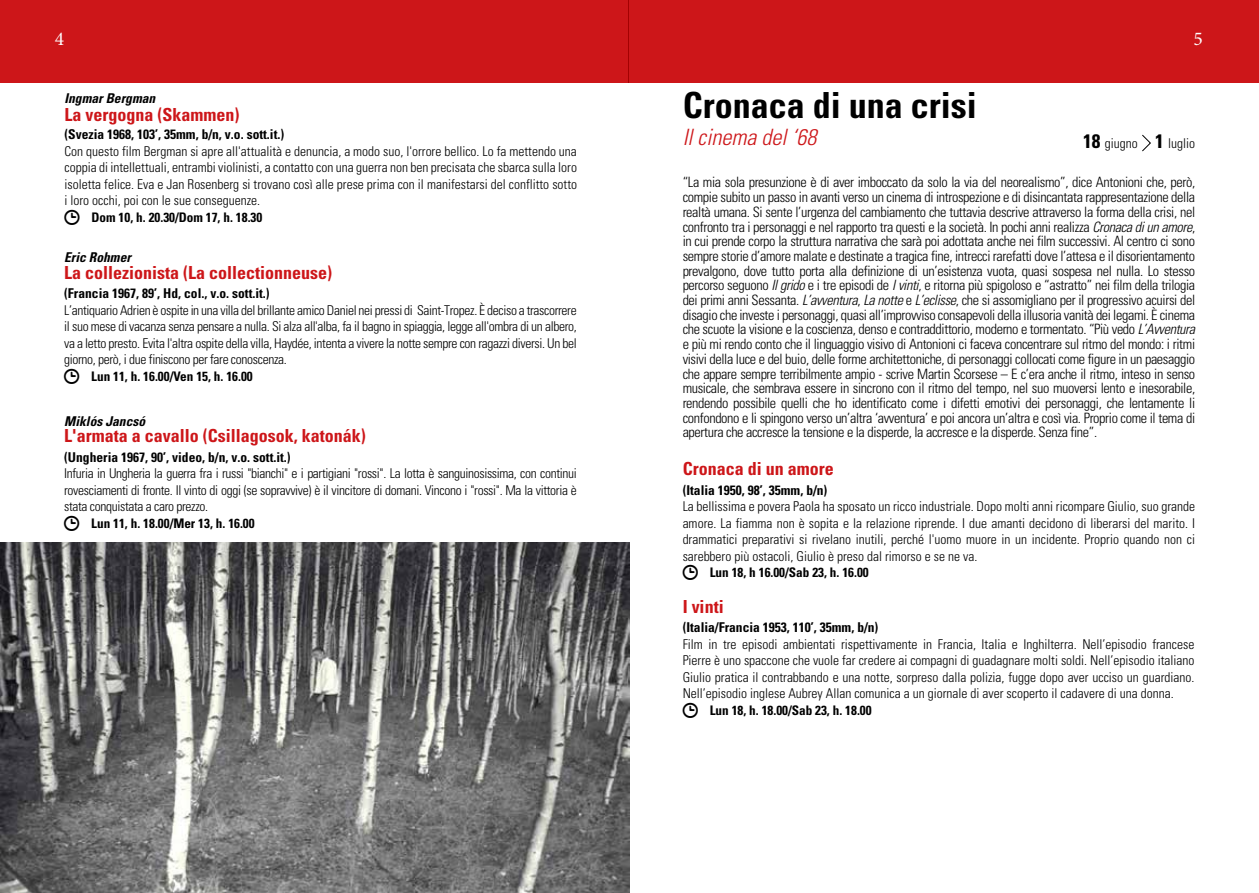
<style>
.page{position:relative;width:1259px;height:893px;background:#fff}
.page>*{position:absolute;margin:0;border:0;box-sizing:border-box;transform-origin:0 0}
.t1{font:700 condensed 36px "Univers";color:#000}
.t2{font:italic 300 condensed 22.5px "Univers";color:#cd1619}
.t3{font:19.5px "Minion Pro";color:#fff}
.t4{font:700 condensed 18px "Univers";color:#cd1619}
.t5{font:300 condensed 14.25px/14.7px "Univers";letter-spacing:-.025em;color:#000;text-align:justify}
.t6{font:300 condensed 13.5px/16.5px "Univers";color:#000;text-align:justify}
.t7{font:700 condensed 13.5px "Univers";color:#000}
.t8{font:italic 700 condensed 13.5px "Univers";color:#000}
.t9{font:700 condensed 13.2px "Univers";color:#000}
.s1{font-weight:700;font-size:19.5px}
.s2{font-style:italic}
</style>
<div class="page">
<div style="left:628px;top:0;width:631px;height:83px;background:#cd1619"></div>
<div style="left:1px;top:0;width:628px;height:83px;background:#cd1619"></div>
<img style="left:0;top:542px;width:629px;height:351px">
<svg style="left:1142px;top:134px;width:9px;height:18px"></svg>
<h3 class="t3" style="left:55px;top:26px;width:11px">4</h3>
<h3 class="t3" style="left:1193px;top:26px;width:11px">5</h3>
<p class="t8" style="left:64px;top:90px;width:92px">Ingmar Bergman</p>
<p class="t4" style="left:64px;top:104px;width:176px">La vergogna (Skammen)</p>
<p class="t7" style="left:64px;top:126px;width:221px">(Svezia 1968, 103’, 35mm, b/n, v.o. sott.it.)</p>
<p class="t6" style="left:64px;top:143px;width:514px">Con questo film Bergman si apre all'attualità e denuncia, a modo suo, l'orrore bellico. Lo fa mettendo una coppia di intellettuali, entrambi violinisti, a contatto con una guerra non ben precisata che sbarca sulla loro isoletta felice. Eva e Jan Rosenberg si trovano così alle prese prima con il manifestarsi del conflitto sotto i loro occhi, poi con le sue conseguenze.</p>
<p class="t9" style="left:91px;top:209px;width:172px">Dom 10, h. 20.30/Dom 17, h. 18.30</p>
<p class="t8" style="left:64px;top:249px;width:68px">Eric Rohmer</p>
<p class="t4" style="left:64px;top:261px;width:270px">La collezionista (La collectionneuse)</p>
<p class="t7" style="left:64px;top:285px;width:207px">(Francia 1967, 89’, Hd, col., v.o. sott.it.)</p>
<p class="t6" style="left:64px;top:301px;width:514px">L’antiquario Adrien è ospite in una villa del brillante amico Daniel nei pressi di Saint-Tropez. È deciso a trascorrere il suo mese di vacanza senza pensare a nulla. Si alza all'alba, fa il bagno in spiaggia, legge all'ombra di un albero, va a letto presto. Evita l'altra ospite della villa, Haydée, intenta a vivere la notte sempre con ragazzi diversi. Un bel giorno, però, i due finiscono per fare conoscenza.</p>
<p class="t9" style="left:91px;top:368px;width:163px">Lun 11, h. 16.00/Ven 15, h. 16.00</p>
<p class="t8" style="left:64px;top:413px;width:82px">Miklós Jancsó</p>
<p class="t4" style="left:64px;top:425px;width:303px">L'armata a cavallo (Csillagosok, katonák)</p>
<p class="t7" style="left:64px;top:449px;width:228px">(Ungheria 1967, 90’, video, b/n, v.o. sott.it.)</p>
<p class="t6" style="left:64px;top:465px;width:514px">Infuria in Ungheria la guerra fra i russi "bianchi" e i partigiani "rossi". La lotta è sanguinosissima, con continui rovesciamenti di fronte. Il vinto di oggi (se sopravvive) è il vincitore di domani. Vincono i "rossi". Ma la vittoria è stata conquistata a caro prezzo.</p>
<p class="t9" style="left:91px;top:515px;width:165px">Lun 11, h. 18.00/Mer 13, h. 16.00</p>
<h1 class="t1" style="left:682px;top:83px;width:295px">Cronaca di una crisi</h1>
<h2 class="t2" style="left:682px;top:123px;width:135px">Il cinema del ‘68</h2>
<p class="t6" style="left:1083px;top:135px;width:113px"><span class="s1">18</span> giugno <span class="s1">1</span> luglio</p>
<p class="t5" style="left:682px;top:175px;width:514px">“La mia sola presunzione è di aver imboccato da solo la via del neorealismo”, dice Antonioni che, però, compie subito un passo in avanti verso un cinema di introspezione e di disincantata rappresentazione della realtà umana. Si sente l’urgenza del cambiamento che tuttavia descrive attraverso la forma della crisi, nel confronto tra i personaggi e nel rapporto tra questi e la società. In pochi anni realizza <span class="s2">Cronaca di un amore</span>, in cui prende corpo la struttura narrativa che sarà poi adottata anche nei film successivi. Al centro ci sono sempre storie d’amore malate e destinate a tragica fine, intrecci rarefatti dove l’attesa e il disorientamento prevalgono, dove tutto porta alla definizione di un’esistenza vuota, quasi sospesa nel nulla. Lo stesso percorso seguono <span class="s2">Il grido</span> e i tre episodi de <span class="s2">I vinti</span>, e ritorna più spigoloso e “astratto” nei film della trilogia dei primi anni Sessanta. <span class="s2">L’avventura</span>, <span class="s2">La notte</span> e <span class="s2">L’eclisse</span>, che si assomigliano per il progressivo acuirsi del disagio che investe i personaggi, quasi all’improvviso consapevoli della illusoria vanità dei legami. È cinema che scuote la visione e la coscienza, denso e contraddittorio, moderno e tormentato. “Più vedo <span class="s2">L’Avventura </span>e più mi rendo conto che il linguaggio visivo di Antonioni ci faceva concentrare sul ritmo del mondo: i ritmi visivi della luce e del buio, delle forme architettoniche, di personaggi collocati come figure in un paesaggio che appare sempre terribilmente ampio - scrive Martin Scorsese – E c’era anche il ritmo, inteso in senso musicale, che sembrava essere in sincrono con il ritmo del tempo, nel suo muoversi lento e inesorabile, rendendo possibile quelli che ho identificato come i difetti emotivi dei personaggi, che lentamente li confondono e li spingono verso un’altra ‘avventura’ e poi ancora un’altra e così via. Proprio come il tema di apertura che accresce la tensione e la disperde, la accresce e la disperde. Senza fine”.</p>
<p class="t4" style="left:682px;top:458px;width:152px">Cronaca di un amore</p>
<p class="t7" style="left:682px;top:482px;width:146px">(Italia 1950, 98’, 35mm, b/n)</p>
<p class="t6" style="left:682px;top:498px;width:514px">La bellissima e povera Paola ha sposato un ricco industriale. Dopo molti anni ricompare Giulio, suo grande amore. La fiamma non è sopita e la relazione riprende. I due amanti decidono di liberarsi del marito. I drammatici preparativi si rivelano inutili, perché l'uomo muore in un incidente. Proprio quando non ci sarebbero più ostacoli, Giulio è preso dal rimorso e se ne va.</p>
<p class="t9" style="left:709px;top:564px;width:161px">Lun 18, h 16.00/Sab 23, h. 16.00</p>
<p class="t4" style="left:682px;top:595px;width:43px">I vinti</p>
<p class="t7" style="left:682px;top:619px;width:197px">(Italia/Francia 1953, 110’, 35mm, b/n)</p>
<p class="t6" style="left:682px;top:636px;width:513px">Film in tre episodi ambientati rispettivamente in Francia, Italia e Inghilterra. Nell’episodio francese Pierre è uno spaccone che vuole far credere ai compagni di guadagnare molti soldi. Nell’episodio italiano Giulio pratica il contrabbando e una notte, sorpreso dalla polizia, fugge dopo aver ucciso un guardiano.<br>Nell’episodio inglese Aubrey Allan comunica a un giornale di aver scoperto il cadavere di una donna.</p>
<p class="t9" style="left:709px;top:702px;width:163px">Lun 18, h. 18.00/Sab 23, h. 18.00</p>
</div>
